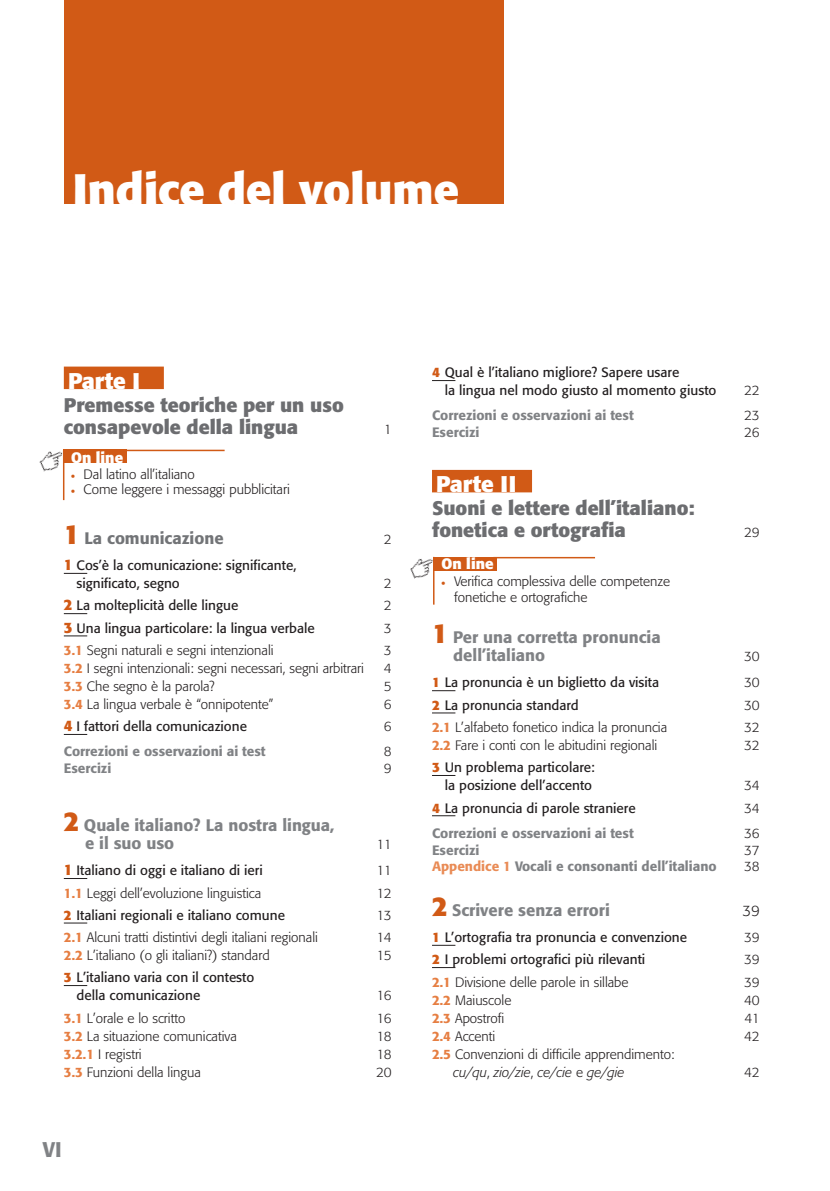
<style>
.page{position:relative;width:830px;height:1191px;background:#fff}
.page>*{position:absolute;margin:0;border:0;box-sizing:border-box;transform-origin:0 0}
.t1{font:700 45px "Formata";color:#fff}
.t2{font:700 22.5px "Formata";color:#fff}
.t3{font:500 21px "Formata";color:#808285}
.t4{font:700 19.5px/22.5px "Formata";color:#6c6d70}
.t5{font:500 16.5px/18px "Formata";color:#808285}
.t6{font:500 16.5px "Formata";color:#727477}
.t7{font:700 15px "Formata";color:#fff}
.t8{font:300 15px "Formata";color:#231f20}
.t9{font:300 13.5px/18px "Formata";color:#231f20}
.t10{font:13.5px/18px "Formata";color:#231f20}
.t11{font:500 13.5px "Formata";color:#808285}
.s1{color:#d15a16}
.s2{font-weight:700;font-size:27px;color:#d15a16}
.s3{font-weight:700;font-size:15px;color:#d15a16}
.s4{font-weight:500;color:#e67e42}
.s5{font-weight:700;color:#d15a16}
.s6{color:#e98b55}
.s7{font-style:italic}
</style>
<div class="page">
<div style="left:64px;top:0;width:439px;height:204px;background:#d15a16"></div>
<div style="left:64px;top:366px;width:100px;height:23px;background:#d15a16"></div>
<svg style="left:64px;top:573px;width:23px;height:1px"></svg>
<svg style="left:64px;top:613px;width:23px;height:1px"></svg>
<svg style="left:64px;top:635px;width:23px;height:1px"></svg>
<svg style="left:64px;top:734px;width:23px;height:1px"></svg>
<svg style="left:64px;top:878px;width:23px;height:1px"></svg>
<svg style="left:64px;top:922px;width:23px;height:1px"></svg>
<svg style="left:64px;top:985px;width:23px;height:1px"></svg>
<svg style="left:432px;top:380px;width:23px;height:1px"></svg>
<div style="left:432px;top:470px;width:99px;height:22px;background:#d15a16"></div>
<svg style="left:432px;top:690px;width:23px;height:1px"></svg>
<svg style="left:432px;top:712px;width:23px;height:1px"></svg>
<svg style="left:432px;top:775px;width:23px;height:1px"></svg>
<svg style="left:432px;top:815px;width:23px;height:1px"></svg>
<svg style="left:432px;top:945px;width:23px;height:1px"></svg>
<svg style="left:432px;top:967px;width:23px;height:1px"></svg>
<div style="left:63px;top:450px;width:64px;height:13px;background:#d15a16"></div>
<hr style="left:63px;top:450px;width:1px;height:50px;background:#d15a16">
<img style="left:39px;top:449px;width:25px;height:25px">
<hr style="left:123px;top:450px;width:101px;height:1px;background:#d15a16">
<div style="left:433px;top:557px;width:64px;height:13px;background:#d15a16"></div>
<hr style="left:433px;top:557px;width:1px;height:47px;background:#d15a16">
<img style="left:410px;top:556px;width:24px;height:23px">
<hr style="left:493px;top:557px;width:101px;height:1px;background:#d15a16">
<h1 class="t1" style="left:73px;top:170px;width:388px">Indice del volume</h1>
<h2 class="t2" style="left:68px;top:371px;width:73px">Parte I</h2>
<h3 class="t4" style="left:64px;top:395px;width:281px">Premesse teoriche per un uso consapevole della lingua</h3>
<p class="t7" style="left:71px;top:451px;width:53px">On line</p>
<p class="t9" style="left:71px;top:466px;width:125px"><span class="s1">•</span> Dal latino all’italiano</p>
<p class="t9" style="left:71px;top:481px;width:220px"><span class="s1">•</span> Come leggere i messaggi pubblicitari</p>
<p class="t9" style="left:383px;top:421px;width:9px">1</p>
<p class="t6" style="left:64px;top:530px;width:161px"><span class="s2">1</span> La comunicazione</p>
<p class="t9" style="left:383px;top:531px;width:9px">2</p>
<p class="t10" style="left:77px;top:557px;width:221px;text-indent:-13px"><span class="s3">1</span> Cos’è la comunicazione: significante, significato, segno</p>
<p class="t9" style="left:383px;top:575px;width:9px">2</p>
<p class="t10" style="left:64px;top:598px;width:176px"><span class="s3">2</span> La molteplicità delle lingue</p>
<p class="t9" style="left:383px;top:597px;width:9px">2</p>
<p class="t10" style="left:64px;top:620px;width:252px"><span class="s3">3</span> Una lingua particolare: la lingua verbale</p>
<p class="t9" style="left:383px;top:620px;width:9px">3</p>
<p class="t9" style="left:64px;top:642px;width:211px"><span class="s4">3.1</span> Segni naturali e segni intenzionali</p>
<p class="t9" style="left:383px;top:642px;width:9px">3</p>
<p class="t9" style="left:64px;top:660px;width:301px"><span class="s4">3.2</span> I segni intenzionali: segni necessari, segni arbitrari</p>
<p class="t9" style="left:383px;top:660px;width:9px">4</p>
<p class="t9" style="left:64px;top:678px;width:152px"><span class="s4">3.3</span> Che segno è la parola?</p>
<p class="t9" style="left:383px;top:678px;width:9px">5</p>
<p class="t9" style="left:64px;top:696px;width:211px"><span class="s4">3.4</span> La lingua verbale è “onnipotente”</p>
<p class="t9" style="left:383px;top:696px;width:9px">6</p>
<p class="t10" style="left:64px;top:718px;width:184px"><span class="s3">4</span> I fattori della comunicazione</p>
<p class="t9" style="left:383px;top:718px;width:9px">6</p>
<p class="t11" style="left:64px;top:745px;width:203px">Correzioni e osservazioni ai test</p>
<p class="t9" style="left:383px;top:743px;width:9px">8</p>
<p class="t11" style="left:64px;top:762px;width:49px">Esercizi</p>
<p class="t9" style="left:383px;top:760px;width:9px">9</p>
<p class="t5" style="left:85px;top:817px;width:250px;text-indent:-21px"><span class="s2">2</span> Quale italiano? La nostra lingua, e il suo uso</p>
<p class="t9" style="left:376px;top:836px;width:17px">11</p>
<p class="t10" style="left:64px;top:862px;width:200px"><span class="s3">1</span> Italiano di oggi e italiano di ieri</p>
<p class="t9" style="left:376px;top:862px;width:17px">11</p>
<p class="t9" style="left:64px;top:884px;width:199px"><span class="s4">1.1</span> Leggi dell’evoluzione linguistica</p>
<p class="t9" style="left:376px;top:884px;width:17px">12</p>
<p class="t10" style="left:64px;top:907px;width:222px"><span class="s5">2</span> Italiani regionali e italiano comune</p>
<p class="t9" style="left:376px;top:907px;width:17px">13</p>
<p class="t9" style="left:64px;top:929px;width:255px"><span class="s4">2.1</span> Alcuni tratti distintivi degli italiani regionali</p>
<p class="t9" style="left:376px;top:929px;width:17px">14</p>
<p class="t9" style="left:64px;top:947px;width:207px"><span class="s4">2.2</span> L’italiano (o gli italiani?) standard</p>
<p class="t9" style="left:376px;top:947px;width:17px">15</p>
<p class="t10" style="left:77px;top:969px;width:179px;text-indent:-13px"><span class="s5">3</span> L’italiano varia con il contesto della comunicazione</p>
<p class="t9" style="left:376px;top:987px;width:17px">16</p>
<p class="t9" style="left:64px;top:1009px;width:123px"><span class="s4">3.1</span> L’orale e lo scritto</p>
<p class="t9" style="left:376px;top:1009px;width:17px">16</p>
<p class="t9" style="left:64px;top:1027px;width:174px"><span class="s4">3.2</span> La situazione comunicativa</p>
<p class="t9" style="left:376px;top:1027px;width:17px">18</p>
<p class="t9" style="left:64px;top:1045px;width:79px"><span class="s4">3.2.1</span> I registri</p>
<p class="t9" style="left:376px;top:1045px;width:17px">18</p>
<p class="t9" style="left:64px;top:1063px;width:138px"><span class="s4">3.3</span> Funzioni della lingua</p>
<p class="t9" style="left:376px;top:1063px;width:17px">20</p>
<h3 class="t3" style="left:43px;top:1140px;width:20px">VI</h3>
<p class="t10" style="left:444px;top:365px;width:273px;text-indent:-13px"><span class="s5">4</span> Qual è l’italiano migliore? Sapere usare<br>la lingua nel modo giusto al momento giusto</p>
<p class="t9" style="left:744px;top:382px;width:17px">22</p>
<p class="t11" style="left:432px;top:409px;width:203px">Correzioni e osservazioni ai test</p>
<p class="t9" style="left:744px;top:407px;width:17px">23</p>
<p class="t11" style="left:432px;top:426px;width:49px">Esercizi</p>
<p class="t9" style="left:744px;top:424px;width:17px">26</p>
<h2 class="t2" style="left:436px;top:474px;width:82px">Parte II</h2>
<h3 class="t4" style="left:432px;top:498px;width:264px">Suoni e lettere dell’italiano: fonetica e ortografia</h3>
<p class="t9" style="left:744px;top:524px;width:17px">29</p>
<p class="t7" style="left:441px;top:557px;width:53px">On line</p>
<p class="t9" style="left:454px;top:575px;width:217px;line-height:15px;text-indent:-13px"><span class="s1">•</span> Verifica complessiva delle competenze fonetiche e ortografiche</p>
<p class="t5" style="left:453px;top:629px;width:209px;text-indent:-21px"><span class="s2">1</span> Per una corretta pronuncia dell’italiano</p>
<p class="t9" style="left:744px;top:648px;width:17px">30</p>
<p class="t10" style="left:432px;top:675px;width:228px"><span class="s5">1</span> La pronuncia è un biglietto da visita</p>
<p class="t9" style="left:744px;top:674px;width:17px">30</p>
<p class="t10" style="left:432px;top:697px;width:148px"><span class="s5">2</span> La pronuncia standard</p>
<p class="t9" style="left:744px;top:697px;width:17px">30</p>
<p class="t9" style="left:432px;top:719px;width:236px"><span class="s4">2.1</span> L’alfabeto fonetico indica la pronuncia</p>
<p class="t9" style="left:744px;top:719px;width:17px">32</p>
<p class="t9" style="left:432px;top:737px;width:227px"><span class="s4">2.2</span> Fare i conti con le abitudini regionali</p>
<p class="t9" style="left:744px;top:737px;width:17px">32</p>
<p class="t10" style="left:432px;top:759px;width:164px;text-align:right"><span class="s5">3</span> Un problema particolare: la posizione dell’accento</p>
<p class="t9" style="left:744px;top:777px;width:17px">34</p>
<p class="t10" style="left:432px;top:800px;width:205px"><span class="s5">4</span> La pronuncia di parole straniere</p>
<p class="t9" style="left:744px;top:799px;width:17px">34</p>
<p class="t11" style="left:432px;top:827px;width:203px">Correzioni e osservazioni ai test</p>
<p class="t9" style="left:744px;top:825px;width:17px">36</p>
<p class="t11" style="left:432px;top:843px;width:49px">Esercizi</p>
<p class="t9" style="left:744px;top:841px;width:17px">37</p>
<p class="t11" style="left:432px;top:860px;width:286px"><span class="s6">Appendice 1</span> Vocali e consonanti dell’italiano</p>
<p class="t9" style="left:744px;top:858px;width:17px">38</p>
<p class="t5" style="left:432px;top:902px;width:179px"><span class="s2">2</span> Scrivere senza errori</p>
<p class="t8" style="left:742px;top:903px;width:19px">39</p>
<p class="t10" style="left:432px;top:929px;width:256px"><span class="s5">1</span> L’ortografia tra pronuncia e convenzione</p>
<p class="t9" style="left:744px;top:929px;width:17px">39</p>
<p class="t10" style="left:432px;top:951px;width:215px"><span class="s5">2</span> I problemi ortografici più rilevanti</p>
<p class="t9" style="left:744px;top:951px;width:17px">39</p>
<p class="t9" style="left:432px;top:973px;width:198px"><span class="s4">2.1</span> Divisione delle parole in sillabe</p>
<p class="t9" style="left:744px;top:973px;width:17px">39</p>
<p class="t9" style="left:432px;top:991px;width:81px"><span class="s4">2.2</span> Maiuscole</p>
<p class="t9" style="left:743px;top:991px;width:17px">40</p>
<p class="t9" style="left:432px;top:1009px;width:74px"><span class="s4">2.3</span> Apostrofi</p>
<p class="t9" style="left:744px;top:1009px;width:17px">41</p>
<p class="t9" style="left:432px;top:1027px;width:65px"><span class="s4">2.4</span> Accenti</p>
<p class="t9" style="left:743px;top:1027px;width:17px">42</p>
<p class="t9" style="left:453px;top:1045px;width:223px;text-indent:-21px"><span class="s4">2.5</span> Convenzioni di difficile apprendimento: <span class="s7">cu/qu</span>, <span class="s7">zio/zie</span>, <span class="s7">ce/cie</span> e <span class="s7">ge/gie</span></p>
<p class="t9" style="left:743px;top:1063px;width:17px">42</p>
</div>
